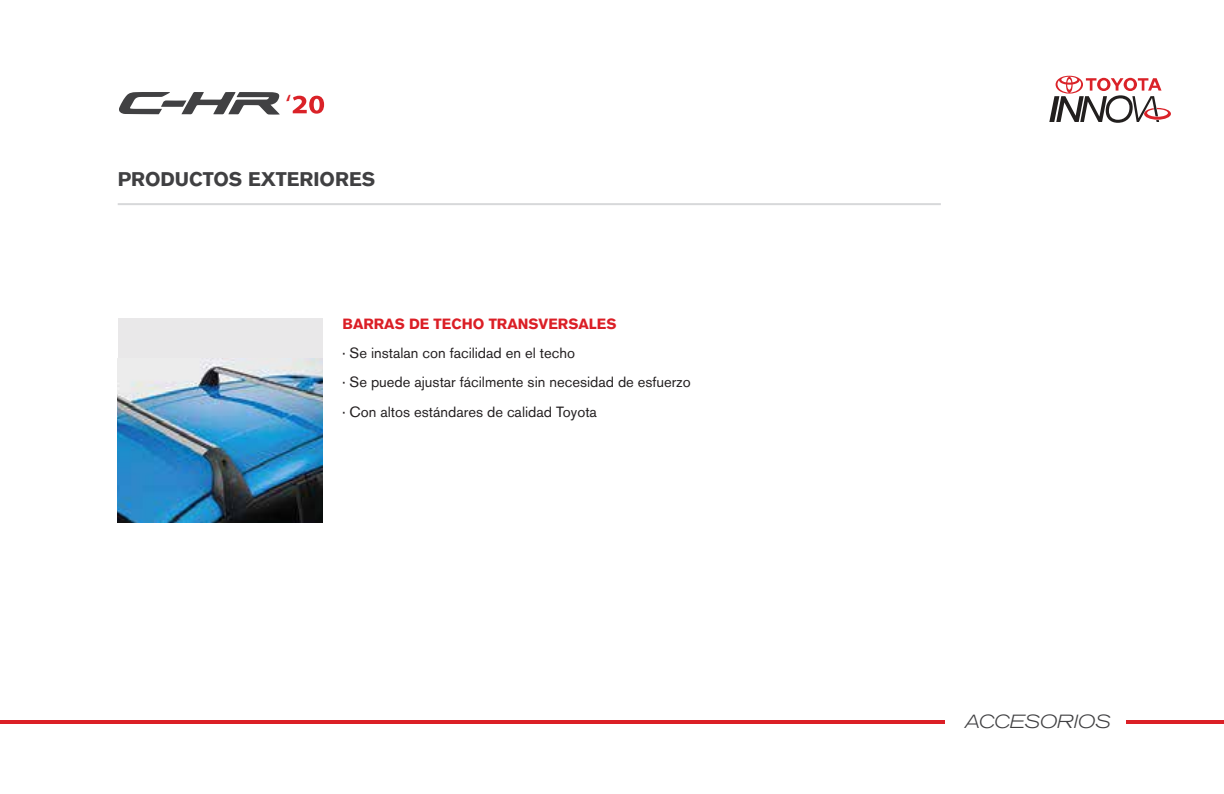
<style>
.page{position:relative;width:1224px;height:794px;background:#fff}
.page>*{position:absolute;margin:0;border:0;box-sizing:border-box;transform-origin:0 0}
.t1{font:26.6px "Myriad Pro";color:#da2228;scale:1.06 1}
.t2{font:700 19.6px "Akzidenz Grotesk BQ";color:#404042}
.t3{font:italic 300 expanded 19px "Akzidenz Grotesk BQ";color:#404042}
.t4{font:14.8px/29.4px "Akzidenz Grotesk BQ";color:#231f20}
.t5{font:700 14.8px "Akzidenz Grotesk BQ";color:#db1f26}
</style>
<div class="page">
<hr style="left:0;top:720px;width:944px;height:4px;background:#db1f26">
<hr style="left:1127px;top:720px;width:97px;height:4px;background:#db1f26">
<hr style="left:118px;top:203px;width:823px;height:2px;background:#d7d8da">
<div style="left:118px;top:318px;width:204px;height:75px;background:#e9e8e9"></div>
<img style="left:118px;top:359px;width:204px;height:163px">
<svg style="left:119px;top:92px;width:161px;height:23px"></svg>
<svg style="left:1049px;top:76px;width:122px;height:47px"></svg>
<svg style="left:293px;top:96px;width:31px;height:18px"></svg>
<h1 class="t1" style="left:286px;top:88px;width:7px">‘</h1>
<h2 class="t2" style="left:118px;top:167px;width:259px">PRODUCTOS EXTERIORES</h2>
<p class="t5" style="left:343px;top:315px;width:275px">BARRAS DE TECHO TRANSVERSALES</p>
<p class="t4" style="left:343px;top:338px;width:349px">· Se instalan con facilidad en el techo<br>· Se puede ajustar fácilmente sin necesidad de esfuerzo · Con altos estándares de calidad Toyota</p>
<p class="t3" style="left:966px;top:711px;width:147px">ACCESORIOS</p>
</div>
